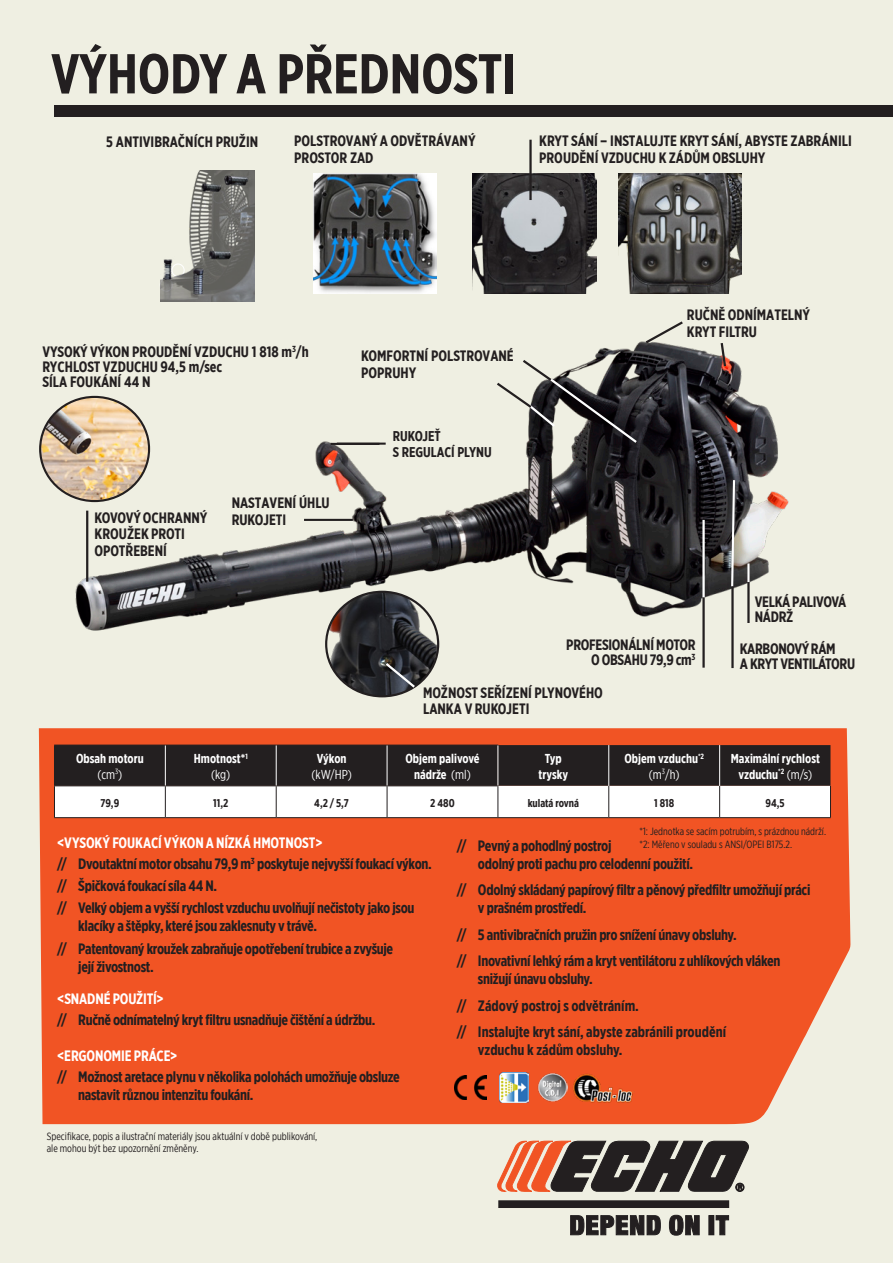
<style>
.page{position:relative;width:893px;height:1263px;background:#efefe2}
.page>*{position:absolute;margin:0;border:0;box-sizing:border-box;transform-origin:0 0}
.t1{font:700 56.1px "Gotham X Narrow";color:#231f20}
.t2{font:700 15px/18px "Gotham X Narrow";letter-spacing:-.02em;color:#231f20}
.t3{font:700 15px/16.5px "Gotham X Narrow";color:#231f20}
.t4{font:700 15px "Gotham X Narrow";letter-spacing:-.01em;color:#fff}
.t5{font:700 14.1px/15.6px "Gotham X Narrow";color:#231f20}
.t6{font:700 12.9px/15.5px "Gotham X Narrow";color:#fff;text-align:center}
.t7{font:12.9px "Gotham X Narrow";color:#fff}
.t8{font:700 11.25px "Gotham X Narrow";color:#231f20}
.t9{font:10.65px "Gotham X Narrow";color:#231f20}
.t10{font:10.5px "Gotham X Narrow";color:#231f20}
.s1{font-weight:400}
</style>
<div class="page">
<div style="left:39px;top:728px;width:811px;height:396px;background:#f15424"></div>
<img style="left:75px;top:341px;width:714px;height:291px">
<img style="left:40px;top:397px;width:109px;height:104px">
<div style="left:39px;top:396px;width:111px;height:106px;border:2px solid #231f20;border-radius:50%"></div>
<hr style="left:331px;top:443px;width:48px;height:2px;background:#231f20">
<svg style="left:55px;top:745px;width:775px;height:72px"></svg>
<hr style="left:54px;top:786px;width:1px;height:31px;background:#231f20">
<hr style="left:165px;top:786px;width:1px;height:31px;background:#231f20">
<hr style="left:276px;top:786px;width:1px;height:31px;background:#231f20">
<hr style="left:387px;top:786px;width:1px;height:31px;background:#231f20">
<hr style="left:498px;top:786px;width:1px;height:31px;background:#231f20">
<hr style="left:608px;top:786px;width:1px;height:31px;background:#231f20">
<hr style="left:719px;top:786px;width:1px;height:31px;background:#231f20">
<hr style="left:830px;top:786px;width:1px;height:31px;background:#231f20">
<hr style="left:54px;top:817px;width:111px;height:1px;background:#231f20">
<hr style="left:165px;top:817px;width:111px;height:1px;background:#231f20">
<hr style="left:276px;top:817px;width:111px;height:1px;background:#231f20">
<hr style="left:387px;top:817px;width:111px;height:1px;background:#231f20">
<hr style="left:498px;top:817px;width:111px;height:1px;background:#231f20">
<hr style="left:609px;top:817px;width:111px;height:1px;background:#231f20">
<hr style="left:720px;top:817px;width:111px;height:1px;background:#231f20">
<hr style="left:54px;top:745px;width:111px;height:1px;background:#231f20">
<hr style="left:54px;top:745px;width:1px;height:40px;background:#231f20">
<hr style="left:165px;top:745px;width:111px;height:1px;background:#231f20">
<hr style="left:276px;top:745px;width:111px;height:1px;background:#231f20">
<hr style="left:387px;top:745px;width:111px;height:1px;background:#231f20">
<hr style="left:54px;top:785px;width:111px;height:1px;background:#231f20">
<hr style="left:165px;top:785px;width:111px;height:1px;background:#231f20">
<hr style="left:276px;top:785px;width:111px;height:1px;background:#231f20">
<hr style="left:387px;top:785px;width:111px;height:1px;background:#231f20">
<hr style="left:165px;top:745px;width:1px;height:40px;background:#fff">
<hr style="left:276px;top:745px;width:1px;height:40px;background:#fff">
<hr style="left:387px;top:745px;width:1px;height:40px;background:#fff">
<hr style="left:498px;top:745px;width:1px;height:40px;background:#fff">
<hr style="left:608px;top:745px;width:1px;height:41px;background:#fff">
<hr style="left:719px;top:745px;width:1px;height:41px;background:#fff">
<hr style="left:86px;top:511px;width:2px;height:71px;background:#231f20">
<img style="left:454px;top:1076px;width:33px;height:23px">
<img style="left:499px;top:1073px;width:30px;height:29px">
<hr style="left:702px;top:520px;width:3px;height:77px;background:#fff">
<hr style="left:702px;top:597px;width:3px;height:71px;background:#231f20">
<img style="left:538px;top:1072px;width:29px;height:30px">
<svg style="left:643px;top:321px;width:42px;height:24px"></svg>
<svg style="left:719px;top:341px;width:8px;height:28px"></svg>
<img style="left:327px;top:592px;width:110px;height:104px">
<div style="left:325px;top:591px;width:114px;height:106px;border:2px solid #231f20;border-radius:50%"></div>
<svg style="left:383px;top:661px;width:34px;height:29px"></svg>
<img style="left:313px;top:173px;width:124px;height:120px">
<img style="left:473px;top:173px;width:123px;height:120px">
<img style="left:618px;top:173px;width:124px;height:120px">
<svg style="left:494px;top:358px;width:145px;height:87px"></svg>
<hr style="left:337px;top:443px;width:49px;height:2px;background:#231f20">
<svg style="left:730px;top:478px;width:6px;height:110px"></svg>
<svg style="left:747px;top:563px;width:2px;height:19px"></svg>
<hr style="left:731px;top:586px;width:3px;height:82px;background:#231f20">
<hr style="left:747px;top:582px;width:3px;height:41px;background:#231f20">
<img style="left:571px;top:1073px;width:65px;height:34px">
<hr style="left:529px;top:140px;width:3px;height:60px;background:#231f20">
<img style="left:160px;top:170px;width:94px;height:131px">
<hr style="left:304px;top:519px;width:49px;height:2px;background:#231f20">
<div style="left:54px;top:105px;width:839px;height:12px;background:#231f20"></div>
<svg style="left:497px;top:1140px;width:252px;height:52px"></svg>
<div style="left:499px;top:1201px;width:230px;height:6px;background:#231f20"></div>
<div style="left:499px;top:1200px;width:230px;height:8px;border:1px solid #231f20"></div>
<svg style="left:570px;top:1215px;width:91px;height:20px"></svg>
<svg style="left:669px;top:1215px;width:31px;height:20px"></svg>
<div style="left:709px;top:1215px;width:5px;height:20px;background:#231f20"></div>
<svg style="left:716px;top:1215px;width:13px;height:20px"></svg>
<p class="t1" style="left:51px;top:39px;width:467px">VÝHODY A PŘEDNOSTI</p>
<p class="t3" style="left:106px;top:133px;width:153px">5 ANTIVIBRAČNÍCH PRUŽIN</p>
<p class="t3" style="left:294px;top:132px;width:183px">POLSTROVANÝ A ODVĚTRÁVANÝ<br>PROSTOR ZAD</p>
<p class="t3" style="left:539px;top:132px;width:314px">KRYT SÁNÍ – INSTALUJTE KRYT SÁNÍ, ABYSTE ZABRÁNILI<br>PROUDĚNÍ VZDUCHU K ZÁDŮM OBSLUHY</p>
<p class="t3" style="left:43px;top:344px;width:268px">VYSOKÝ VÝKON PROUDĚNÍ VZDUCHU 1 818 m<sup>3</sup>/h</p>
<p class="t3" style="left:43px;top:359px;width:181px">RYCHLOST VZDUCHU 94,5 m/sec</p>
<p class="t3" style="left:43px;top:374px;width:110px">SÍLA FOUKÁNÍ 44 N</p>
<p class="t3" style="left:95px;top:509px;width:114px">KOVOVÝ OCHRANNÝ</p>
<p class="t3" style="left:95px;top:525px;width:92px">KROUŽEK PROTI<br>OPOTŘEBENÍ</p>
<p class="t3" style="left:232px;top:495px;width:99px">NASTAVENÍ ÚHLU<br>RUKOJETI</p>
<p class="t3" style="left:361px;top:348px;width:154px">KOMFORTNÍ POLSTROVANÉ<br>POPRUHY</p>
<p class="t5" style="left:393px;top:428px;width:100px">RUKOJEŤ<br>S REGULACÍ PLYNU</p>
<p class="t3" style="left:687px;top:306px;width:125px">RUČNĚ ODNÍMATELNÝ<br>KRYT FILTRU</p>
<p class="t2" style="left:566px;top:637px;width:131px;line-height:15px;text-align:right">PROFESIONÁLNÍ MOTOR<br>O OBSAHU 79,9 cm<sup>3</sup></p>
<p class="t2" style="left:755px;top:592px;width:93px">VELKÁ PALIVOVÁ</p>
<p class="t2" style="left:755px;top:607px;width:40px">NÁDRŽ</p>
<p class="t2" style="left:740px;top:641px;width:117px;line-height:15px">KARBONOVÝ RÁM<br>A KRYT VENTILÁTORU</p>
<p class="t6" style="left:76px;top:751px;width:69px">Obsah motoru <span class="s1">(cm</span><sup>3</sup><span class="s1">)</span></p>
<p class="t6" style="left:194px;top:751px;width:55px">Hmotnost*<sup>1</sup></p>
<p class="t7" style="left:211px;top:766px;width:21px">(kg)</p>
<p class="t6" style="left:317px;top:751px;width:31px">Výkon</p>
<p class="t7" style="left:311px;top:766px;width:42px">(kW/HP)</p>
<p class="t3" style="left:423px;top:684px;width:181px">MOŽNOST SEŘÍZENÍ PLYNOVÉHO<br>LANKA V RUKOJETI</p>
<p class="t6" style="left:405px;top:751px;width:76px">Objem palivové nádrže <span class="s1">(ml)</span></p>
<p class="t6" style="left:545px;top:751px;width:19px">Typ</p>
<p class="t6" style="left:538px;top:766px;width:31px">trysky</p>
<p class="t6" style="left:624px;top:751px;width:81px">Objem vzduchu<sup>*2</sup></p>
<p class="t7" style="left:649px;top:766px;width:32px">(m<sup>3</sup>/h)</p>
<p class="t6" style="left:731px;top:751px;width:91px">Maximální rychlost vzduchu<sup>*2</sup> <span class="s1">(m/s)</span></p>
<p class="t8" style="left:101px;top:796px;width:20px">79,9</p>
<p class="t8" style="left:213px;top:796px;width:17px">11,2</p>
<p class="t8" style="left:314px;top:796px;width:36px">4,2 / 5,7</p>
<p class="t8" style="left:430px;top:796px;width:26px">2 480</p>
<p class="t8" style="left:528px;top:796px;width:53px">kulatá rovná</p>
<p class="t8" style="left:654px;top:796px;width:22px">1 818</p>
<p class="t8" style="left:765px;top:796px;width:21px">94,5</p>
<p class="t10" style="left:639px;top:825px;width:188px">*1: Jednotka se sacím potrubím, s prázdnou nádrží.</p>
<p class="t10" style="left:639px;top:838px;width:154px">*2: Měřeno v souladu s ANSI/OPEI B175.2.</p>
<p class="t4" style="left:57px;top:833px;width:267px">&lt;VYSOKÝ FOUKACÍ VÝKON A NÍZKÁ HMOTNOST&gt;</p>
<p class="t2" style="left:57px;top:854px;width:376px">// Dvoutaktní motor obsahu 79,9 m<sup>3</sup> poskytuje nejvyšší foukací výkon.</p>
<p class="t2" style="left:57px;top:877px;width:162px">// Špičková foukací síla 44 N.</p>
<p class="t2" style="left:78px;top:899px;width:338px;text-indent:-21px">// Velký objem a vyšší rychlost vzduchu uvolňují nečistoty jako jsou klacíky a štěpky, které jsou zaklesnuty v trávě.</p>
<p class="t2" style="left:78px;top:939px;width:316px;text-indent:-21px">// Patentovaný kroužek zabraňuje opotřebení trubice a zvyšuje její živostnost.</p>
<p class="t4" style="left:57px;top:989px;width:108px">&lt;SNADNÉ POUŽITÍ&gt;</p>
<p class="t2" style="left:57px;top:1010px;width:320px">// Ručně odnímatelný kryt filtru usnadňuje čištění a údržbu.</p>
<p class="t4" style="left:57px;top:1046px;width:122px">&lt;ERGONOMIE PRÁCE&gt;</p>
<p class="t2" style="left:78px;top:1067px;width:323px;text-indent:-21px">// Možnost aretace plynu v několika polohách umožňuje obsluze nastavit různou intenzitu foukání.</p>
<p class="t2" style="left:478px;top:836px;width:217px;text-indent:-21px">// Pevný a pohodlný postroj<br>odolný proti pachu pro celodenní použití.</p>
<p class="t2" style="left:478px;top:881px;width:334px;text-indent:-21px">// Odolný skládaný papírový filtr a pěnový předfiltr umožňují práci v prašném prostředí.</p>
<p class="t2" style="left:457px;top:925px;width:281px">// 5 antivibračních pružin pro snížení únavy obsluhy.</p>
<p class="t2" style="left:478px;top:952px;width:304px;text-indent:-21px">// Inovativní lehký rám a kryt ventilátoru z uhlíkových vláken snižují únavu obsluhy.</p>
<p class="t3" style="left:457px;top:997px;width:183px">// Zádový postroj s odvětráním.</p>
<p class="t3" style="left:478px;top:1023px;width:250px;line-height:18px;text-indent:-21px">// Instalujte kryt sání, abyste zabránili proudění vzduchu k zádům obsluhy.</p>
<p class="t9" style="left:47px;top:1130px;width:272px">Specifikace, popis a ilustrační materiály jsou aktuální v době publikování,</p>
<p class="t9" style="left:47px;top:1142px;width:153px">ale mohou být bez upozornění změněny.</p>
</div>
